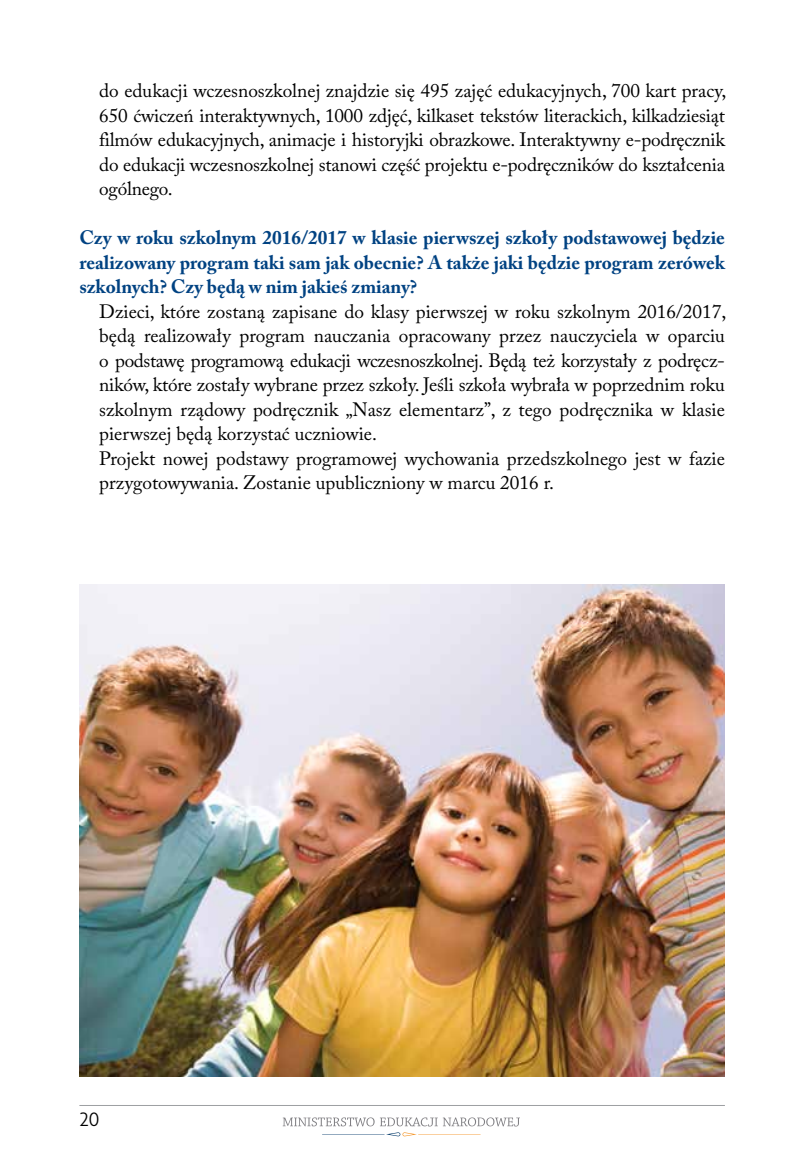
<style>
.page{position:relative;width:804px;height:1166px;background:#fff}
.page>*{position:absolute;margin:0;border:0;box-sizing:border-box;transform-origin:0 0}
.t1{font:300 21px "Agenda Pl";color:#000}
.t2{font:19.25px/24.5px "Adobe Caslon Pro";color:#000;text-align:justify}
.t3{font:700 19.25px/24.5px "Adobe Caslon Pro";color:#004282;text-align:justify}
</style>
<div class="page">
<hr style="left:79px;top:1105px;width:646px;height:1px;background:#9d9fa2">
<svg style="left:283px;top:1117px;width:237px;height:9px"></svg>
<svg style="left:322px;top:1132px;width:158px;height:4px"></svg>
<img style="left:79px;top:585px;width:646px;height:491px">
<p class="t2" style="left:99px;top:78px;width:628px">do edukacji wczesnoszkolnej znajdzie się 495 zajęć edukacyjnych, 700 kart pracy, 650 ćwiczeń interaktywnych, 1000 zdjęć, kilkaset tekstów literackich, kilkadziesiąt filmów edukacyjnych, animacje i historyjki obrazkowe. Interaktywny e-podręcznik do edukacji wczesnoszkolnej stanowi część projektu e-podręczników do kształcenia ogólnego.</p>
<p class="t3" style="left:79px;top:225px;width:647px">Czy w roku szkolnym 2016/2017 w klasie pierwszej szkoły podstawowej będzie realizowany program taki sam jak obecnie? A także jaki będzie program zerówek szkolnych? Czy będą w nim jakieś zmiany?</p>
<p class="t2" style="left:99px;top:299px;width:628px;text-align:left">Dzieci, które zostaną zapisane do klasy pierwszej w roku szkolnym 2016/2017, będą realizowały program nauczania opracowany przez nauczyciela w oparciu o podstawę programową edukacji wczesnoszkolnej. Będą też korzystały z podręcz&shy;ników, które zostały wybrane przez szkoły. Jeśli szkoła wybrała w poprzednim roku szkolnym rządowy podręcznik „Nasz elementarz”, z tego podręcznika w klasie pierwszej będą korzystać uczniowie.<br>Projekt nowej podstawy programowej wychowania przedszkolnego jest w fazie przygotowywania. Zostanie upubliczniony w marcu 2016 r.</p>
<p class="t1" style="left:79px;top:1107px;width:22px">20</p>
</div>
